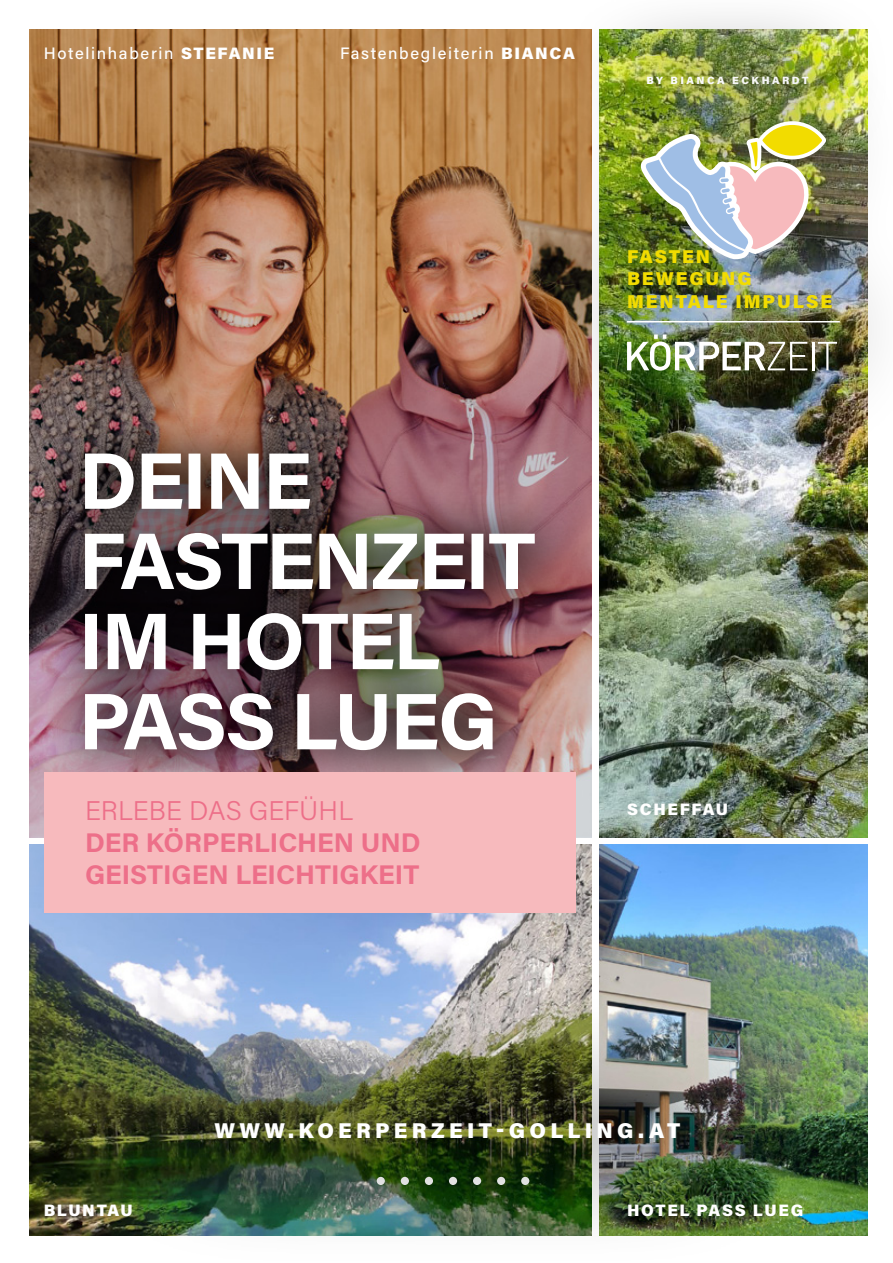
<style>
.page{position:relative;width:893px;height:1263px;background:#fff}
.page>*{position:absolute;margin:0;border:0;box-sizing:border-box;transform-origin:0 0}
.t1{font:700 27px/32.4px "Acumin Pro";color:#ed6f89}
.t2{font:300 27px "Acumin Pro";color:#ed6f89}
.t3{font:900 21.3px "Acumin Pro";letter-spacing:.2em;color:#fff}
.t4{font:900 18.6px/22.4px "Acumin Pro";letter-spacing:.1em;color:#f2dc00}
.t5{font:500 16.5px "Acumin Pro";letter-spacing:.1em;color:#fff}
.t6{font:900 16.5px "Acumin Pro";letter-spacing:.1em;color:#fff}
.t7{font:900 10.5px "Acumin Pro";letter-spacing:.235em;color:#fff}
.s1{font-weight:900}
</style>
<div class="page">
<img style="left:30px;top:30px;width:561px;height:808px">
<img style="left:30px;top:844px;width:561px;height:391px">
<img style="left:600px;top:844px;width:267px;height:391px">
<div style="left:89px;top:989px;width:717px;height:274px;background:#000;opacity:.4"></div>
<div style="left:41px;top:410px;width:542px;height:389px;background:#000;opacity:.75"></div>
<svg style="left:85px;top:693px;width:408px;height:57px"></svg>
<svg style="left:85px;top:613px;width:354px;height:57px"></svg>
<svg style="left:85px;top:533px;width:450px;height:57px"></svg>
<svg style="left:85px;top:454px;width:225px;height:55px"></svg>
<img style="left:600px;top:463px;width:267px;height:375px">
<div style="left:45px;top:772px;width:531px;height:140px;background:#f7babd"></div>
<div style="left:559px;top:0;width:334px;height:176px;background:#000;opacity:.4"></div>
<div style="left:535px;top:31px;width:358px;height:432px;background:#000;opacity:.2"></div>
<img style="left:639px;top:119px;width:190px;height:141px">
<img style="left:627px;top:334px;width:180px;height:37px">
<hr style="left:812px;top:342px;width:2px;height:28px;background:#fff">
<svg style="left:818px;top:342px;width:19px;height:28px"></svg>
<hr style="left:627px;top:321px;width:213px;height:1px;background:#fff">
<p class="t5" style="left:44px;top:42px;width:232px">Hotelinhaberin <span class="s1">STEFANIE</span></p>
<p class="t5" style="left:340px;top:42px;width:236px">Fastenbegleiterin <span class="s1">BIANCA</span></p>
<p class="t7" style="left:646px;top:72px;width:164px">BY BIANCA ECKHARDT</p>
<p class="t4" style="left:627px;top:244px;width:207px">FASTEN<br>BEWEGUNG<br>MENTALE IMPULSE</p>
<h1 class="t2" style="left:85px;top:791px;width:270px">ERLEBE DAS GEFÜHL</h1>
<h1 class="t1" style="left:85px;top:825px;width:337px">DER KÖRPERLICHEN UND<br>GEISTIGEN LEICHTIGKEIT</h1>
<p class="t6" style="left:627px;top:797px;width:102px">SCHEFFAU</p>
<p class="t3" style="left:214px;top:1116px;width:467px">WWW.KOERPERZEIT-GOLLING.AT</p>
<p class="t6" style="left:44px;top:1199px;width:91px">BLUNTAU</p>
<p class="t6" style="left:627px;top:1199px;width:178px">HOTEL PASS LUEG</p>
</div>
